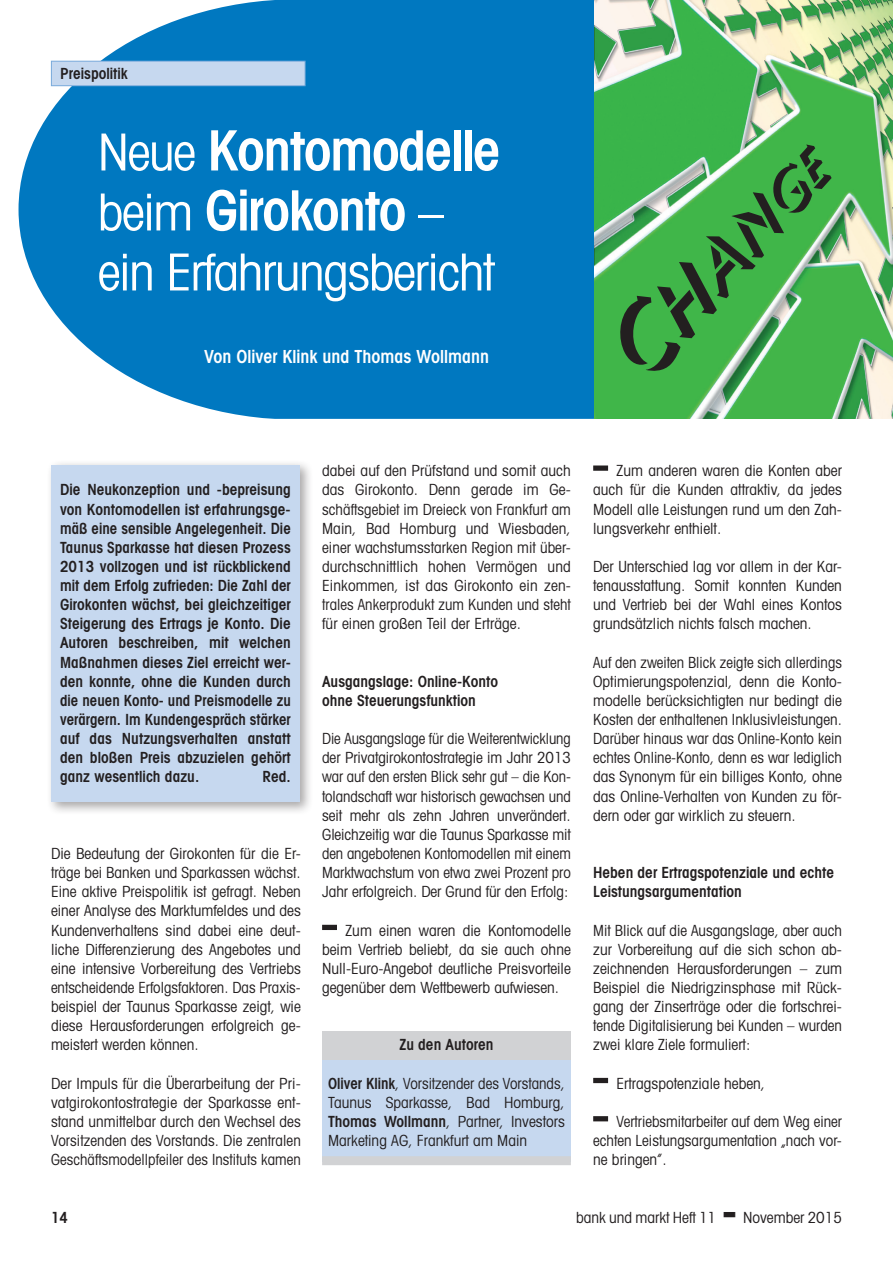
<style>
.page{position:relative;width:893px;height:1263px;background:#fff}
.page>*{position:absolute;margin:0;border:0;box-sizing:border-box;transform-origin:0 0}
.t1{font:italic 95.7px "Umbra";color:#231f20}
.t2{font:600 condensed 55.5px/60px "Avant Garde";letter-spacing:-.025em;color:#fff}
.t3{font:condensed 51px/60px "Avant Garde";letter-spacing:-.025em;color:#fff}
.t4{font:600 condensed 18px "Avant Garde";color:#fff}
.t5{font:condensed 15.3px/19.2px "Avant Garde";color:#231f20;text-align:justify}
.t6{font:condensed 15.3px/19.2px "Avant Garde";color:#231f20;text-align:justify;scale:.96 1}
.t7{font:600 condensed 15.3px/19.2px "Avant Garde";color:#231f20}
.s1{font-weight:400;font-size:51px}
.s2{font-weight:600;font-size:55.5px}
.s3{font-size:79.8px}
.s4{font-size:73.05px}
.s5{font-size:66.45px}
.s6{font-size:59.85px}
.s7{font-size:54.45px}
.s8{font-weight:600}
</style>
<div class="page">
<div style="left:322px;top:925px;width:15px;height:5px;background:#231f20"></div>
<div style="left:593px;top:465px;width:15px;height:6px;background:#231f20"></div>
<div style="left:593px;top:1078px;width:15px;height:5px;background:#231f20"></div>
<div style="left:593px;top:1116px;width:15px;height:5px;background:#231f20"></div>
<svg style="left:19px;top:0;width:575px;height:419px;background:#1985c6"></svg>
<div style="left:51px;top:61px;width:254px;height:25px;background:#c6d8ef"></div>
<div style="left:51px;top:61px;width:254px;height:25px;border:1px solid #7aabdb"></div>
<img style="left:594px;top:0;width:299px;height:419px">
<div style="left:46px;top:460px;width:267px;height:355px;background:#231f20;opacity:.4"></div>
<div style="left:51px;top:465px;width:249px;height:336px;background:#c6d8ef"></div>
<div style="left:322px;top:1053px;width:249px;height:108px;background:#c6d8ef"></div>
<div style="left:322px;top:1031px;width:249px;height:28px;background:#d1d2d4"></div>
<div style="left:322px;top:1156px;width:249px;height:9px;background:#d1d2d4"></div>
<p class="t7" style="left:60px;top:64px;width:69px">Preispolitik</p>
<h2 class="t2" style="left:98px;top:120px;width:404px"><span class="s1">Neue</span> Kontomodelle <span class="s1">beim</span> Girokonto <span class="s1">–</span></h2>
<h3 class="t3" style="left:98px;top:241px;width:398px">ein Erfahrungsbericht</h3>
<h3 class="t3" style="left:90px;top:155px;width:412px"><span class="s2">Frauen</span> im Banking – die <span class="s2">Quote</span> kommt</h3>
<p class="t4" style="left:164px;top:339px;width:150px">Von Jörg Wittenberg</p>
<p class="t4" style="left:204px;top:345px;width:286px">Von Oliver Klink und Thomas Wollmann</p>
<h1 class="t1" style="left:574px;top:328px;width:290px;rotate:-48deg">C<span class="s3">H</span><span class="s4">A</span><span class="s5">N</span><span class="s6">G</span><span class="s7">E</span></h1>
<p class="t7" style="left:60px;top:480px;width:232px;text-align:justify">Die Neukonzeption und -bepreisung von Kontomodellen ist erfahrungsge&shy;mäß eine sensible Angelegenheit. Die Taunus Sparkasse hat diesen Prozess 2013 vollzogen und ist rückblickend mit dem Erfolg zufrieden: Die Zahl der Girokonten wächst, bei gleichzeitiger Steigerung des Ertrags je Konto. Die Autoren beschreiben, mit welchen Maßnahmen dieses Ziel erreicht wer&shy;den konnte, ohne die Kunden durch die neuen Konto- und Preismodelle zu verärgern. Im Kundengespräch stärker auf das Nutzungsverhalten anstatt den bloßen Preis abzuzielen gehört ganz wesentlich dazu.</p>
<p class="t7" style="left:262px;top:767px;width:30px">Red.</p>
<p class="t5" style="left:51px;top:843px;width:251px">Die Bedeutung der Girokonten für die Er&shy;träge bei Banken und Sparkassen wächst.<br>Eine aktive Preispolitik ist gefragt. Neben einer Analyse des Marktumfeldes und des Kundenverhaltens sind dabei eine deut&shy;liche Differenzierung des Angebotes und eine intensive Vorbereitung des Vertriebs entscheidende Erfolgsfaktoren. Das Praxis&shy;beispiel der Taunus Sparkasse zeigt, wie diese Herausforderungen erfolgreich ge&shy;meistert werden können.</p>
<p class="t5" style="left:51px;top:1073px;width:251px">Der Impuls für die Überarbeitung der Pri&shy;vatgirokontostrategie der Sparkasse ent&shy;stand unmittelbar durch den Wechsel des Vorsitzenden des Vorstands. Die zentralen Geschäftsmodellpfeiler des Instituts kamen</p>
<p class="t5" style="left:322px;top:461px;width:250px">dabei auf den Prüfstand und somit auch das Girokonto. Denn gerade im Ge&shy;schäftsgebiet im Dreieck von Frankfurt am Main, Bad Homburg und Wiesbaden, einer wachstumsstarken Region mit über&shy;durchschnittlich hohen Vermögen und Einkommen, ist das Girokonto ein zen&shy;trales Ankerprodukt zum Kunden und steht für einen großen Teil der Erträge.</p>
<p class="t7" style="left:322px;top:671px;width:177px">Ausgangslage: Online-Konto ohne Steuerungsfunktion</p>
<p class="t6" style="left:322px;top:729px;width:261px">Die Ausgangslage für die Weiterentwicklung der Privatgirokontostrategie im Jahr 2013 war auf den ersten Blick sehr gut – die Kon&shy;tolandschaft war historisch gewachsen und seit mehr als zehn Jahren unverändert.<br>Gleichzeitig war die Taunus Sparkasse mit den angebotenen Kontomodellen mit einem Marktwachstum von etwa zwei Prozent pro Jahr erfolgreich. Der Grund für den Erfolg:</p>
<p class="t5" style="left:322px;top:920px;width:250px;text-indent:23px">Zum einen waren die Kontomodelle beim Vertrieb beliebt, da sie auch ohne Null-Euro-Angebot deutliche Preisvorteile gegenüber dem Wettbewerb aufwiesen.</p>
<p class="t7" style="left:399px;top:1035px;width:95px">Zu den Autoren</p>
<p class="t5" style="left:328px;top:1073px;width:238px"><span class="s8">Oliver Klink</span>, Vorsitzender des Vorstands, Taunus Sparkasse, Bad Homburg, <span class="s8">Thomas Wollmann</span>, Partner, Investors Marketing AG, Frankfurt am Main</p>
<p class="t5" style="left:593px;top:461px;width:250px;text-indent:23px">Zum anderen waren die Konten aber auch für die Kunden attraktiv, da jedes Modell alle Leistungen rund um den Zah&shy;lungsverkehr enthielt.</p>
<p class="t5" style="left:593px;top:556px;width:250px">Der Unterschied lag vor allem in der Kar&shy;tenausstattung. Somit konnten Kunden und Vertrieb bei der Wahl eines Kontos grundsätzlich nichts falsch machen.</p>
<p class="t6" style="left:593px;top:652px;width:261px">Auf den zweiten Blick zeigte sich allerdings Optimierungspotenzial, denn die Konto&shy;modelle berücksichtigten nur bedingt die Kosten der enthaltenen Inklusivleistungen.<br>Darüber hinaus war das Online-Konto kein echtes Online-Konto, denn es war lediglich das Synonym für ein billiges Konto, ohne das Online-Verhalten von Kunden zu för&shy;dern oder gar wirklich zu steuern.</p>
<p class="t7" style="left:593px;top:863px;width:242px">Heben der Ertragspotenziale und echte<br>Leistungsargumentation</p>
<p class="t5" style="left:593px;top:920px;width:250px">Mit Blick auf die Ausgangslage, aber auch zur Vorbereitung auf die sich schon ab&shy;zeichnenden Herausforderungen – zum Beispiel die Niedrigzinsphase mit Rück&shy;gang der Zinserträge oder die fortschrei&shy;tende Digitalisierung bei Kunden – wurden zwei klare Ziele formuliert:</p>
<p class="t5" style="left:617px;top:1073px;width:150px">Ertragspotenziale heben,</p>
<p class="t5" style="left:593px;top:1111px;width:250px;text-indent:23px">Vertriebsmitarbeiter auf dem Weg einer echten Leistungsargumentation „nach vor&shy;ne bringen”.</p>
<p class="t7" style="left:51px;top:1207px;width:19px">14</p>
<p class="t5" style="left:576px;top:1207px;width:142px">bank und markt Heft 11</p>
<p class="t5" style="left:743px;top:1207px;width:100px">November 2015</p>
</div>
